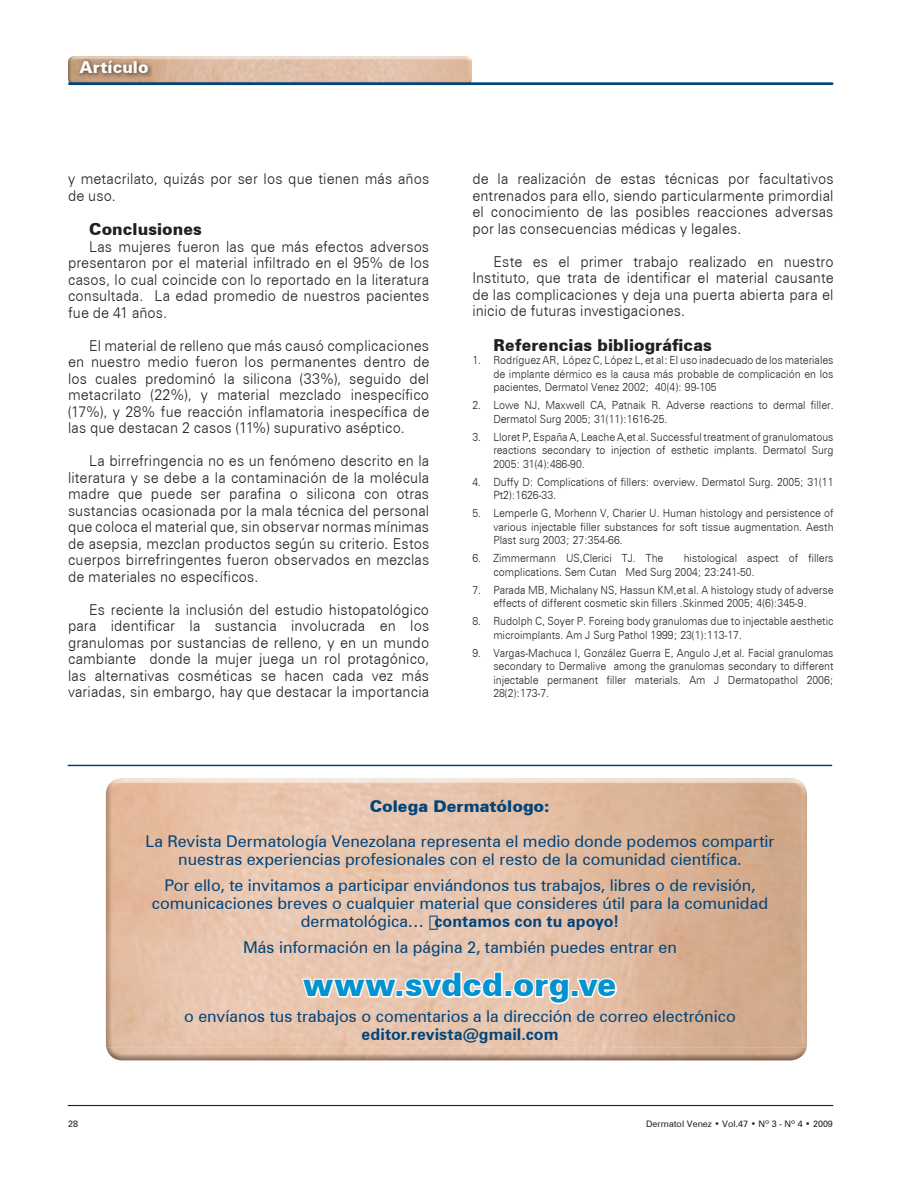
<style>
.page{position:relative;width:918px;height:1188px;background:#fff}
.page>*{position:absolute;margin:0;border:0;box-sizing:border-box;transform-origin:0 0}
.t1{font:900 32.4px "Zurich BT";color:#0093d0}
.t2{font:900 16.5px "Zurich BT";letter-spacing:.005em;color:#231f20}
.t3{font:900 16.5px "Zurich BT";letter-spacing:.005em;color:#fff}
.t4{font:16.2px/17.9px "Zurich BT";color:#00447b;text-align:center}
.t5{font:700 16.2px "Zurich BT";color:#00447b}
.t6{font:900 16.2px "Zurich BT";color:#00447b}
.t7{font:300 15px/16.5px "Zurich BT";letter-spacing:.01em;color:#231f20;text-align:justify;scale:.95 1}
.t8{font:300 11.25px/13.5px "Zurich BT";color:#231f20;text-align:justify;scale:.93 1}
.t9{font:9px "Zurich BT";color:#231f20}
.s1{font-weight:700}
</style>
<div class="page">
<img style="left:68px;top:56px;width:404px;height:28px">
<hr style="left:68px;top:1105px;width:765px;height:1px;background:#231f20">
<hr style="left:69px;top:82px;width:763px;height:3px;background:#00447b">
<img style="left:76px;top:57px;width:77px;height:22px">
<img style="left:106px;top:1047px;width:684px;height:13px">
<hr style="left:68px;top:765px;width:764px;height:1px;background:#00447b">
<svg style="left:300px;top:970px;width:205px;height:32px"></svg>
<div style="left:504px;top:990px;width:9px;height:8px;border:3px solid #fff"></div>
<svg style="left:511px;top:976px;width:107px;height:30px"></svg>
<p class="t3" style="left:80px;top:57px;width:70px">Artículo</p>
<p class="t7" style="left:68px;top:170px;width:382px">y metacrilato, quizás por ser los que tienen más años de uso.</p>
<p class="t2" style="left:89px;top:219px;width:114px">Conclusiones</p>
<p class="t7" style="left:68px;top:238px;width:382px;text-indent:21px">Las mujeres fueron las que más efectos adversos presentaron por el material infiltrado en el 95% de los casos, lo cual coincide con lo reportado en la literatura consultada. La edad promedio de nuestros pacientes fue de 41 años.</p>
<p class="t7" style="left:68px;top:337px;width:382px;text-indent:21px">El material de relleno que más causó complicaciones en nuestro medio fueron los permanentes dentro de los cuales predominó la silicona (33%), seguido del metacrilato (22%), y material mezclado inespecífico (17%), y 28% fue reacción inflamatoria inespecífica de las que destacan 2 casos (11%) supurativo aséptico.</p>
<p class="t7" style="left:68px;top:453px;width:382px;text-indent:21px">La birrefringencia no es un fenómeno descrito en la literatura y se debe a la contaminación de la molécula madre que puede ser parafina o silicona con otras sustancias ocasionada por la mala técnica del personal que coloca el material que, sin observar normas mínimas de asepsia, mezclan productos según su criterio. Estos cuerpos birrefringentes fueron observados en mezclas de materiales no específicos.</p>
<p class="t7" style="left:68px;top:601px;width:382px;text-indent:21px">Es reciente la inclusión del estudio histopatológico para identificar la sustancia involucrada en los granulomas por sustancias de relleno, y en un mundo cambiante donde la mujer juega un rol protagónico, las alternativas cosméticas se hacen cada vez más variadas, sin embargo, hay que destacar la importancia</p>
<p class="t7" style="left:472px;top:170px;width:382px">de la realización de estas técnicas por facultativos entrenados para ello, siendo particularmente primordial el conocimiento de las posibles reacciones adversas por las consecuencias médicas y legales.</p>
<p class="t7" style="left:472px;top:253px;width:382px;text-indent:21px">Este es el primer trabajo realizado en nuestro Instituto, que trata de identificar el material causante de las complicaciones y deja una puerta abierta para el inicio de futuras investigaciones.</p>
<p class="t2" style="left:494px;top:335px;width:220px">Referencias bibliográficas</p>
<p class="t8" style="left:493px;top:353px;width:367px;text-indent:-21px">1. Rodríguez AR, López C, López L, et al: El uso inadecuado de los materiales de implante dérmico es la causa más probable de complicación en los pacientes, Dermatol Venez 2002; 40(4): 99-105</p>
<p class="t8" style="left:493px;top:398px;width:367px;text-indent:-21px">2. Lowe NJ, Maxwell CA, Patnaik R. Adverse reactions to dermal filler.<br>Dermatol Surg 2005; 31(11):1616-25.</p>
<p class="t8" style="left:493px;top:430px;width:367px;text-indent:-21px">3. Lloret P, España A, Leache A,et al. Successful treatment of granulomatous reactions secondary to injection of esthetic implants. Dermatol Surg 2005: 31(4):486-90.</p>
<p class="t8" style="left:493px;top:475px;width:367px;text-indent:-21px">4. Duffy D: Complications of fillers: overview. Dermatol Surg. 2005; 31(11<br>Pt2):1626-33.</p>
<p class="t8" style="left:493px;top:506px;width:367px;text-indent:-21px">5. Lemperle G, Morhenn V, Charier U. Human histology and persistence of various injectable filler substances for soft tissue augmentation. Aesth Plast surg 2003; 27:354-66.</p>
<p class="t8" style="left:472px;top:551px;width:207px">6. Zimmermann US,Clerici TJ. The</p>
<p class="t8" style="left:493px;top:551px;width:367px;text-indent:190px">histological aspect of fillers complications. Sem Cutan Med Surg 2004; 23:241-50.</p>
<p class="t8" style="left:472px;top:583px;width:390px;text-align:center">7. Parada MB, Michalany NS, Hassun KM,et al. A histology study of adverse effects of different cosmetic skin fillers .Skinmed 2005; 4(6):345-9.</p>
<p class="t8" style="left:493px;top:614px;width:367px;text-indent:-21px">8. Rudolph C, Soyer P. Foreing body granulomas due to injectable aesthetic microimplants. Am J Surg Pathol 1999; 23(1):113-17.</p>
<p class="t8" style="left:493px;top:646px;width:367px;text-indent:-21px">9. Vargas-Machuca I, González Guerra E, Angulo J,et al. Facial granulomas secondary to Dermalive among the granulomas secondary to different injectable permanent filler materials. Am J Dermatopathol 2006; 28(2):173-7.</p>
<p class="t6" style="left:370px;top:796px;width:182px">Colega Dermatólogo:</p>
<p class="t4" style="left:145px;top:832px;width:631px">La Revista Dermatología Venezolana representa el medio donde podemos compartir nuestras experiencias profesionales con el resto de la comunidad científica.</p>
<p class="t4" style="left:152px;top:876px;width:618px">Por ello, te invitamos a participar enviándonos tus trabajos, libres o de revisión, comunicaciones breves o cualquier material que consideres útil para la comunidad dermatológica… <span class="s1">¡contamos con tu apoyo!</span></p>
<p class="t4" style="left:243px;top:938px;width:435px">Más información en la página 2, también puedes entrar en</p>
<h1 class="t1" style="left:303px;top:965px;width:315px">www.svdcd.org.ve</h1>
<p class="t4" style="left:184px;top:1007px;width:553px">o envíanos tus trabajos o comentarios a la dirección de correo electrónico</p>
<p class="t5" style="left:362px;top:1024px;width:198px">editor.revista@gmail.com</p>
<p class="t9" style="left:68px;top:1118px;width:11px">28</p>
<p class="t9" style="left:646px;top:1118px;width:188px">Dermatol Venez • Vol.47 • Nº 3 - Nº 4 • 2009</p>
</div>
